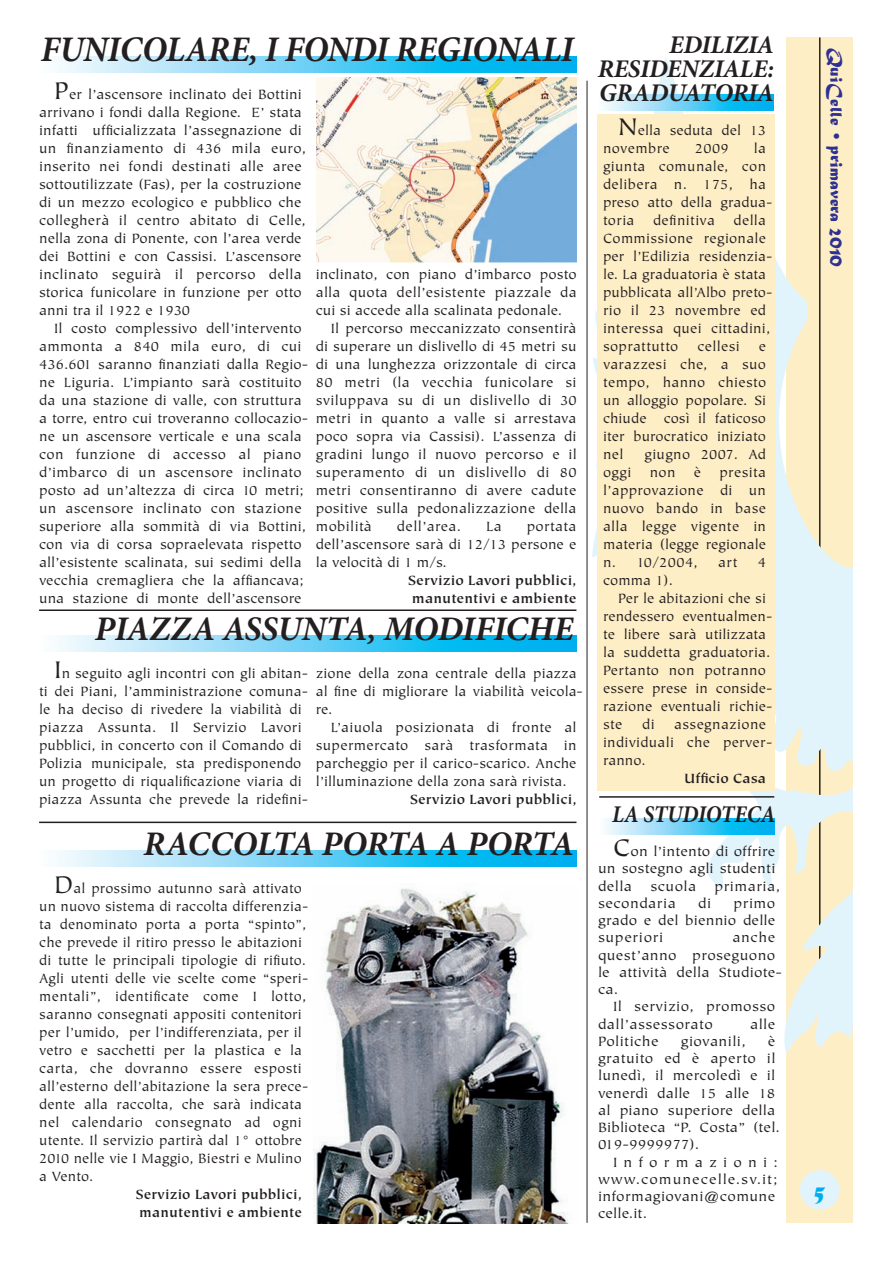
<style>
.page{position:relative;width:893px;height:1263px;background:#fff}
.page>*{position:absolute;margin:0;border:0;box-sizing:border-box;transform-origin:0 0}
.t1{font:italic 700 36px "Minion Pro";letter-spacing:-.01em;color:#231f20;scale:.96 1}
.t2{font:italic 700 34.5px "Minion Pro";letter-spacing:-.02em;color:#231f20}
.t3{font:italic 700 25.5px/24px "Minion Pro";letter-spacing:-.01em;color:#231f20;text-align:justify}
.t4{font:italic 700 24px "Minion Pro";letter-spacing:-.005em;color:#231f20;scale:.91 1}
.t5{font:24px "Matura MT Script Capitals";color:#00aeef}
.t6{font:18px "Matura MT Script Capitals";letter-spacing:.01em;color:#2e3092}
.t7{font:15px/18px "Tiepolo Std";letter-spacing:.005em;color:#231f20}
.t8{font:15px/17.2px "Tiepolo Std";letter-spacing:.005em;color:#231f20;scale:1.05 1}
.t9{font:700 15px/18px "Tiepolo Std";letter-spacing:.005em;color:#231f20}
.t10{font:15px/17.2px "Tiepolo Std";letter-spacing:.065em;color:#231f20;scale:1.05 1}
.t11{font:15px/17.2px "Tiepolo Std";letter-spacing:.025em;color:#231f20;scale:1.05 1}
.t12{font:15px "Tiepolo Std";letter-spacing:.025em;color:#231f20}
.t13{font:15px "Tiepolo Std";letter-spacing:.03em;color:#231f20;scale:1.05 1}
.s1{font-size:27px}
</style>
<div class="page">
<div style="left:787px;top:37px;width:66px;height:1186px;background:#feeec5"></div>
<hr style="left:819px;top:37px;width:1px;height:960px;background:#231f20">
<svg style="left:592px;top:58px;width:261px;height:706px"></svg>
<svg style="left:702px;top:764px;width:151px;height:289px"></svg>
<div style="left:800px;top:1170px;width:39px;height:40px;background:#e1f4fc;border-radius:50%"></div>
<hr style="left:587px;top:81px;width:1px;height:1142px;background:#231f20">
<svg style="left:57px;top:57px;width:520px;height:16px;background:#64d0f5"></svg>
<hr style="left:39px;top:609px;width:537px;height:2px;background:#231f20">
<img style="left:316px;top:78px;width:260px;height:185px">
<svg style="left:57px;top:636px;width:520px;height:16px;background:#64d0f5"></svg>
<hr style="left:39px;top:822px;width:537px;height:1px;background:#231f20">
<svg style="left:57px;top:850px;width:520px;height:16px;background:#65d0f5"></svg>
<svg style="left:605px;top:818px;width:169px;height:16px;background:#65d0f5"></svg>
<div style="left:597px;top:115px;width:178px;height:676px;background:#feeec5"></div>
<svg style="left:598px;top:827px;width:179px;height:1px"></svg>
<hr style="left:599px;top:796px;width:175px;height:2px;background:#231f20">
<svg style="left:597px;top:94px;width:176px;height:16px;background:#6bd2f5"></svg>
<img style="left:314px;top:888px;width:254px;height:335px">
<h1 class="t1" style="left:41px;top:24px;width:556px">FUNICOLARE, I FONDI REGIONALI</h1>
<p class="t7" style="left:39px;top:86px;width:269px;text-indent:15px"><span class="s1">P</span>er l’ascensore inclinato dei Bottini arrivano i fondi dalla Regione. E’ stata infatti ufficializzata l’assegnazione di un finanziamento di 436 mila euro, inserito nei fondi destinati alle aree sottoutilizzate (Fas), per la costruzione di un mezzo ecologico e pubblico che collegherà il centro abitato di Celle, nella zona di Ponente, con l’area verde dei Bottini e con Cassisi. L’ascensore inclinato seguirà il percorso della storica funicolare in funzione per otto anni tra il 1922 e 1930</p>
<p class="t7" style="left:39px;top:320px;width:271px;text-align:center">Il costo complessivo dell’intervento ammonta a 840 mila euro, di cui 436.601 saranno finanziati dalla Regio&shy;ne Liguria. L’impianto sarà costituito da una stazione di valle, con struttura a torre, entro cui troveranno collocazio&shy;ne un ascensore verticale e una scala con funzione di accesso al piano d’imbarco di un ascensore inclinato posto ad un’altezza di circa 10 metri; un ascensore inclinato con stazione superiore alla sommità di via Bottini, con via di corsa sopraelevata rispetto all’esistente scalinata, sui sedimi della vecchia cremagliera che la affiancava; una stazione di monte dell’ascensore</p>
<p class="t7" style="left:316px;top:265px;width:262px">inclinato, con piano d’imbarco posto</p>
<p class="t7" style="left:316px;top:283px;width:262px">alla quota dell’esistente piazzale da</p>
<p class="t7" style="left:316px;top:301px;width:248px">cui si accede alla scalinata pedonale.</p>
<p class="t7" style="left:331px;top:319px;width:247px">Il percorso meccanizzato consentirà</p>
<p class="t7" style="left:316px;top:337px;width:262px">di superare un dislivello di 45 metri su</p>
<p class="t7" style="left:316px;top:355px;width:262px">di una lunghezza orizzontale di circa</p>
<p class="t7" style="left:316px;top:373px;width:262px">80 metri (la vecchia funicolare si</p>
<p class="t7" style="left:316px;top:391px;width:262px">sviluppava su di un dislivello di 30</p>
<p class="t7" style="left:316px;top:409px;width:262px">metri in quanto a valle si arrestava</p>
<p class="t7" style="left:316px;top:427px;width:262px">poco sopra via Cassisi). L’assenza di</p>
<p class="t7" style="left:316px;top:445px;width:262px">gradini lungo il nuovo percorso e il</p>
<p class="t7" style="left:316px;top:463px;width:262px">superamento di un dislivello di 80</p>
<p class="t7" style="left:316px;top:481px;width:262px">metri consentiranno di avere cadute</p>
<p class="t7" style="left:316px;top:499px;width:262px">positive sulla pedonalizzazione della</p>
<p class="t12" style="left:316px;top:518px;width:58px">mobilità</p>
<p class="t12" style="left:397px;top:518px;width:66px">dell’area.</p>
<p class="t7" style="left:486px;top:517px;width:17px">La</p>
<p class="t7" style="left:316px;top:517px;width:262px;text-align:justify;text-indent:211px">portata dell’ascensore sarà di 12/13 persone e la velocità di 1 m/s.</p>
<p class="t9" style="left:408px;top:571px;width:170px">Servizio Lavori pubblici, manutentivi e ambiente</p>
<h2 class="t2" style="left:95px;top:605px;width:480px">PIAZZA ASSUNTA, MODIFICHE</h2>
<p class="t7" style="left:39px;top:665px;width:271px;text-indent:15px"><span class="s1">I</span>n seguito agli incontri con gli abitan&shy;ti dei Piani, l’amministrazione comuna&shy;le ha deciso di rivedere la viabilità di piazza Assunta. Il Servizio Lavori pubblici, in concerto con il Comando di Polizia municipale, sta predisponendo un progetto di riqualificazione viaria di piazza Assunta che prevede la ridefini-</p>
<p class="t7" style="left:316px;top:664px;width:269px">zione della zona centrale della piazza al fine di migliorare la viabilità veicola&shy;re.</p>
<p class="t7" style="left:316px;top:718px;width:262px;text-align:justify;text-indent:15px">L’aiuola posizionata di fronte al supermercato sarà trasformata in parcheggio per il carico-scarico. Anche l’illuminazione della zona sarà rivista.</p>
<p class="t9" style="left:410px;top:790px;width:168px">Servizio Lavori pubblici,</p>
<h2 class="t2" style="left:143px;top:819px;width:432px">RACCOLTA PORTA A PORTA</h2>
<p class="t7" style="left:39px;top:879px;width:271px;text-indent:15px"><span class="s1">D</span>al prossimo autunno sarà attivato un nuovo sistema di raccolta differenzia&shy;ta denominato porta a porta “spinto”, che prevede il ritiro presso le abitazioni di tutte le principali tipologie di rifiuto.<br>Agli utenti delle vie scelte come “speri&shy;mentali”, identificate come I lotto, saranno consegnati appositi contenitori per l’umido, per l’indifferenziata, per il vetro e sacchetti per la plastica e la carta, che dovranno essere esposti all’esterno dell’abitazione la sera prece&shy;dente alla raccolta, che sarà indicata nel calendario consegnato ad ogni utente. Il servizio partirà dal 1° ottobre 2010 nelle vie I Maggio, Biestri e Mulino a Vento.</p>
<p class="t9" style="left:136px;top:1185px;width:168px">Servizio Lavori pubblici, manutentivi e ambiente</p>
<h3 class="t3" style="left:598px;top:33px;width:178px;text-indent:71px">EDILIZIA RESIDENZIALE:<br>GRADUATORIA</h3>
<p class="t7" style="left:603px;top:122px;width:164px;text-indent:15px"><span class="s1">N</span>ella seduta del 13 novembre</p>
<p class="t7" style="left:603px;top:140px;width:171px;text-indent:151px">la giunta comunale, con delibera n. 175, ha preso atto della gradua&shy;toria definitiva della<br>Commissione regionale per l’Edilizia residenzia&shy;le. La graduatoria è stata pubblicata all’Albo preto&shy;rio il 23 novembre ed interessa quei cittadini, soprattutto</p>
<p class="t7" style="left:695px;top:140px;width:35px">2009</p>
<p class="t12" style="left:697px;top:338px;width:44px">cellesi</p>
<p class="t7" style="left:603px;top:338px;width:165px;text-align:justify;text-indent:156px">e varazzesi che, a suo tempo, hanno chiesto un alloggio popolare. Si chiude così il faticoso iter burocratico iniziato nel</p>
<p class="t7" style="left:603px;top:446px;width:165px;text-align:justify;text-indent:41px">giugno 2007. Ad oggi non è presita l’approvazione di un nuovo bando in base alla legge vigente in materia (legge regionale n. 10/2004,</p>
<p class="t7" style="left:718px;top:554px;width:21px">art</p>
<p class="t7" style="left:758px;top:554px;width:10px">4</p>
<p class="t7" style="left:603px;top:572px;width:71px">comma 1).</p>
<p class="t7" style="left:618px;top:590px;width:149px">Per le abitazioni che si</p>
<p class="t7" style="left:603px;top:608px;width:171px">rendessero eventualmen-</p>
<p class="t7" style="left:603px;top:626px;width:164px">te libere sarà utilizzata</p>
<p class="t7" style="left:603px;top:644px;width:169px">la suddetta graduatoria.</p>
<p class="t7" style="left:603px;top:662px;width:164px">Pertanto non potranno</p>
<p class="t7" style="left:603px;top:680px;width:171px">essere prese in conside-</p>
<p class="t7" style="left:603px;top:698px;width:171px">razione eventuali richie-</p>
<p class="t7" style="left:603px;top:716px;width:21px">ste</p>
<p class="t7" style="left:642px;top:716px;width:14px">di</p>
<p class="t7" style="left:603px;top:716px;width:171px;text-indent:71px">assegnazione individuali che perver&shy;ranno.</p>
<p class="t9" style="left:684px;top:769px;width:83px">Ufficio Casa</p>
<h3 class="t4" style="left:612px;top:797px;width:181px">LA STUDIOTECA</h3>
<p class="t8" style="left:598px;top:843px;width:175px;text-indent:15px"><span class="s1">C</span>on l’intento di offrire un sostegno agli studenti della scuola primaria, secondaria</p>
<p class="t8" style="left:698px;top:895px;width:14px">di</p>
<p class="t8" style="left:598px;top:895px;width:170px;text-align:justify;text-indent:136px">primo grado e del biennio delle superiori</p>
<p class="t8" style="left:598px;top:930px;width:177px;text-indent:134px">anche quest’anno proseguono le attività della Studiote&shy;ca.</p>
<p class="t11" style="left:598px;top:999px;width:170px;text-indent:15px">Il servizio, promosso dall’assessorato</p>
<p class="t8" style="left:750px;top:1016px;width:26px">alle</p>
<p class="t8" style="left:598px;top:1033px;width:175px;text-indent:170px">è gratuito ed è aperto il lunedì, il mercoledì e il venerdì dalle 15 alle 18 al piano superiore della<br>Biblioteca “P. Costa” (tel.<br>019-9999977).</p>
<p class="t10" style="left:598px;top:1154px;width:173px;text-indent:15px">Informazioni: www.comunecelle.sv.it; informagiovani@comune celle.it.</p>
<p class="t13" style="left:598px;top:1033px;width:59px">Politiche</p>
<p class="t13" style="left:681px;top:1033px;width:63px">giovanili,</p>
<p class="t6" style="left:847px;top:48px;width:221px;rotate:90deg">QuiCelle • primavera 2010</p>
<h3 class="t5" style="left:814px;top:1179px;width:13px">5</h3>
</div>
